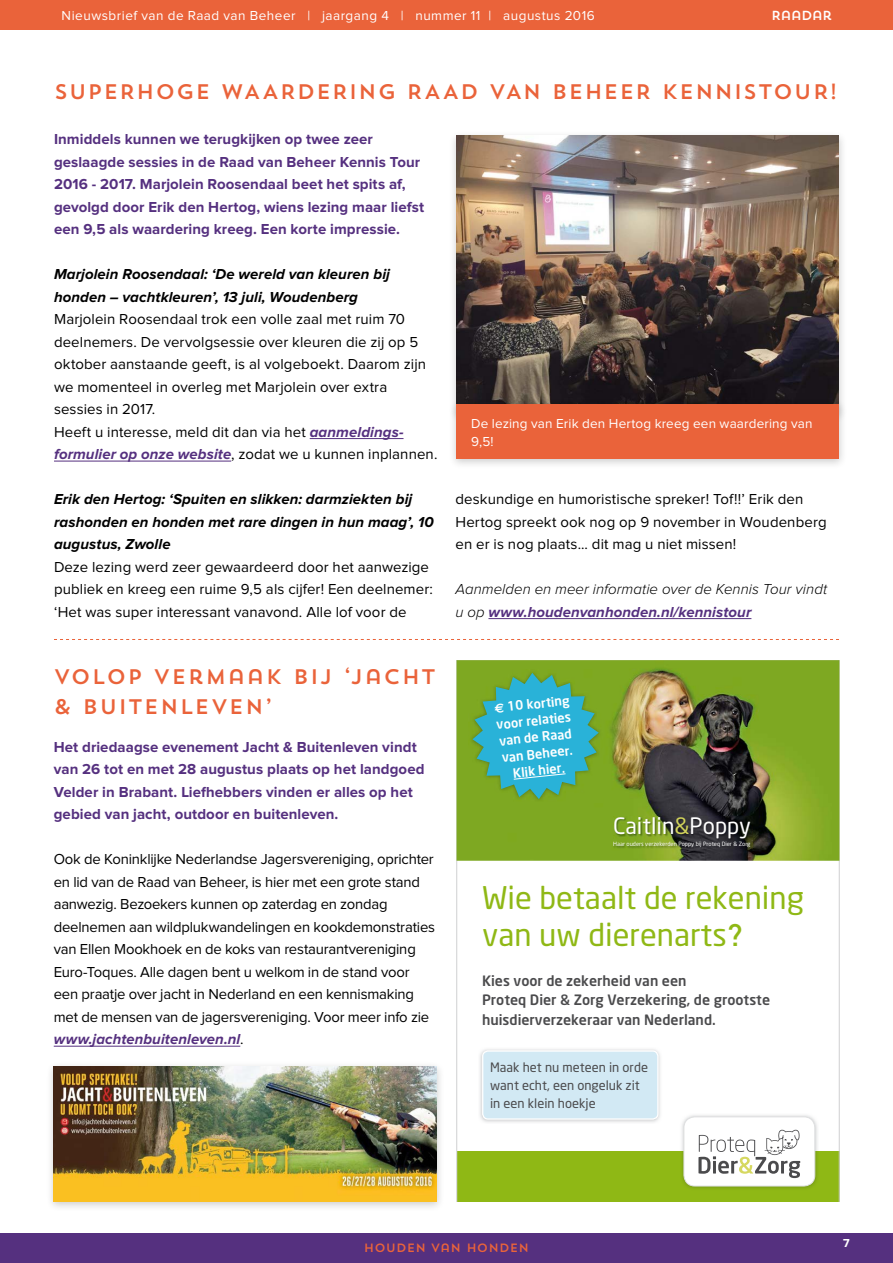
<style>
.page{position:relative;width:893px;height:1263px;background:#fff}
.page>*{position:absolute;margin:0;border:0;box-sizing:border-box;transform-origin:0 0}
.t1{font:30.9px/37px "Neo Sans";color:#8fb815}
.t2{font:22.35px "Neo Sans";color:#fff}
.t3{font:21px/30px "Trend Sans One";letter-spacing:.035em;color:#ea633a}
.t4{font:15px/22.5px "Proxima Nova";color:#000}
.t5{font:700 15px/22.5px "Proxima Nova";letter-spacing:.005em;color:#55307f}
.t6{font:italic 700 15px/22.5px "Proxima Nova";letter-spacing:.005em;color:#000}
.t7{font:italic 300 15px/22.5px "Proxima Nova";color:#000}
.t8{font:500 14.1px/19.4px "Neo Sans";color:#4b4b4d}
.t9{font:13.5px "Proxima Nova";letter-spacing:.035em;color:#fff}
.t10{font:13.5px/18.8px "Proxima Nova";letter-spacing:.01em;color:#fff}
.t11{font:13.05px "Trend Sans One";letter-spacing:-.07em;color:#fff}
.t12{font:12.9px/18px "Neo Sans";color:#4b4b4d}
.t13{font:500 12.9px/16.6px "Neo Sans";color:#fff;text-align:center}
.t14{font:12px "Trend Sans One";color:#ea633a}
.t15{font:700 12px "Proxima Nova";color:#fff}
.t16{font:5.85px "Neo Sans";color:#fff}
.s1{font-weight:700;font-style:italic;color:#55307f}
.s2{font-weight:700;color:#55307f}
.s3{font-family:"Euro Sans";font-weight:700}
.s4{color:#d1d35b}
.s5{font-family:"DIN";font-weight:500}
</style>
<div class="page">
<div style="left:0;top:1233px;width:893px;height:30px;background:#55307f"></div>
<div style="left:0;top:0;width:893px;height:30px;background:#ea633a"></div>
<svg style="left:457px;top:861px;width:382px;height:341px"></svg>
<img style="left:680px;top:1113px;width:139px;height:77px">
<div style="left:684px;top:1117px;width:131px;height:69px;background:#fff;border-radius:11px"></div>
<svg style="left:698px;top:1130px;width:102px;height:48px"></svg>
<div style="left:684px;top:1117px;width:131px;height:69px;border:1px solid #dfe0e1;border-radius:11px"></div>
<img style="left:457px;top:660px;width:382px;height:201px">
<img style="left:613px;top:816px;width:140px;height:33px">
<div style="left:469px;top:669px;width:133px;height:133px;background:#7ea822"></div>
<svg style="left:472px;top:673px;width:127px;height:126px;background:#45ad98"></svg>
<img style="left:478px;top:1046px;width:185px;height:78px">
<div style="left:483px;top:1051px;width:175px;height:68px;background:#d2e9f4;border-radius:5px"></div>
<div style="left:482px;top:1050px;width:176px;height:70px;border:1px solid #fff;border-radius:5px"></div>
<hr style="left:310px;top:438px;width:93px;height:1px;background:#55307f">
<hr style="left:54px;top:461px;width:177px;height:1px;background:#55307f">
<hr style="left:488px;top:618px;width:263px;height:1px;background:#55307f">
<div style="left:448px;top:130px;width:399px;height:295px;background:#000;opacity:.2"></div>
<img style="left:456px;top:136px;width:383px;height:262px">
<div style="left:46px;top:1061px;width:399px;height:151px;background:#000;opacity:.2"></div>
<img style="left:54px;top:1067px;width:383px;height:135px">
<svg style="left:54px;top:639px;width:785px;height:1px"></svg>
<hr style="left:54px;top:1046px;width:186px;height:1px;background:#55307f">
<div style="left:448px;top:398px;width:399px;height:72px;background:#000;opacity:.2"></div>
<div style="left:456px;top:404px;width:383px;height:55px;background:#ea633a"></div>
<p class="t9" style="left:62px;top:9px;width:535px">Nieuwsbrief van de Raad van Beheer | jaargang 4 | nummer 11 | augustus 2016</p>
<p class="t11" style="left:771px;top:7px;width:63px">RAADAR</p>
<h3 class="t3" style="left:54px;top:76px;width:785px">SUPERHOGE WAARDERING RAAD VAN BEHEER KENNISTOUR!</h3>
<p class="t5" style="left:54px;top:128px;width:372px">Inmiddels kunnen we terugkijken op twee zeer geslaagde sessies in de Raad van Beheer Kennis Tour 2016 - 2017. Marjolein Roosendaal beet het spits af, gevolgd door Erik den Hertog, wiens lezing maar liefst een 9,5 als waardering kreeg. Een korte impressie.</p>
<p class="t6" style="left:54px;top:263px;width:338px">Marjolein Roosendaal: ‘De wereld van kleuren bij honden – vachtkleuren’, 13 juli, Woudenberg</p>
<p class="t4" style="left:54px;top:308px;width:385px">Marjolein Roosendaal trok een volle zaal met ruim 70 deelnemers. De vervolgsessie over kleuren die zij op 5 oktober aanstaande geeft, is al volgeboekt. Daarom zijn we momenteel in overleg met Marjolein over extra sessies in 2017.<br>Heeft u interesse, meld dit dan via het <span class="s1">aanmeldings&shy;formulier op onze website</span>, zodat we u kunnen inplannen.</p>
<p class="t6" style="left:54px;top:488px;width:381px">Erik den Hertog: ‘Spuiten en slikken: darmziekten bij rashonden en honden met rare dingen in hun maag’, 10 augustus, Zwolle</p>
<p class="t4" style="left:54px;top:556px;width:380px">Deze lezing werd zeer gewaardeerd door het aanwezige publiek en kreeg een ruime 9,5 als cijfer! Een deelnemer: ‘Het was super interessant vanavond. Alle lof voor de</p>
<p class="t10" style="left:471px;top:414px;width:343px">De lezing van Erik den Hertog kreeg een waardering van<br>9,5!</p>
<p class="t4" style="left:455px;top:488px;width:373px">deskundige en humoristische spreker! Tof!!’ Erik den<br>Hertog spreekt ook nog op 9 november in Woudenberg en er is nog plaats... dit mag u niet missen!</p>
<p class="t7" style="left:455px;top:578px;width:373px">Aanmelden en meer informatie over de Kennis Tour vindt u op <span class="s2">www.houdenvanhonden.nl/kennistour</span></p>
<h3 class="t3" style="left:54px;top:661px;width:384px">VOLOP VERMAAK BIJ ‘JACHT &amp; BUITENLEVEN’</h3>
<p class="t5" style="left:54px;top:736px;width:372px">Het driedaagse evenement Jacht &amp; Buitenleven vindt van 26 tot en met 28 augustus plaats op het landgoed Velder in Brabant. Liefhebbers vinden er alles op het gebied van jacht, outdoor en buitenleven.</p>
<p class="t4" style="left:54px;top:848px;width:383px">Ook de Koninklijke Nederlandse Jagersvereniging, oprichter en lid van de Raad van Beheer, is hier met een grote stand aanwezig. Bezoekers kunnen op zaterdag en zondag deelnemen aan wildplukwandelingen en kookdemonstraties van Ellen Mookhoek en de koks van restaurantvereniging Euro-Toques. Alle dagen bent u welkom in de stand voor een praatje over jacht in Nederland en een kennismaking met de mensen van de jagersvereniging. Voor meer info zie <span class="s1">www.jachtenbuitenleven.nl</span>.</p>
<p class="t13" style="left:494px;top:700px;width:77px;rotate:-6deg"><span class="s3">€</span> 10 korting voor relaties van de Raad van Beheer.<br>Klik hier.</p>
<h2 class="t2" style="left:613px;top:815px;width:139px">Caitlin<span class="s4">&amp;</span>Poppy</h2>
<p class="t16" style="left:613px;top:840px;width:139px">Haar ouders verzekerden Poppy bij Proteq Dier &amp; Zorg</p>
<h1 class="t1" style="left:482px;top:880px;width:323px">Wie betaalt de rekening van uw dierenarts<span class="s5">?</span></h1>
<p class="t8" style="left:482px;top:972px;width:290px">Kies voor de zekerheid van een<br>Proteq Dier &amp; Zorg Verzekering, de grootste huisdierverzekeraar van Nederland.</p>
<p class="t12" style="left:490px;top:1059px;width:159px">Maak het nu meteen in orde want echt, een ongeluk zit in een klein hoekje</p>
<p class="t14" style="left:364px;top:1240px;width:167px">HOUDEN VAN HONDEN</p>
<p class="t15" style="left:843px;top:1237px;width:8px">7</p>
</div>
